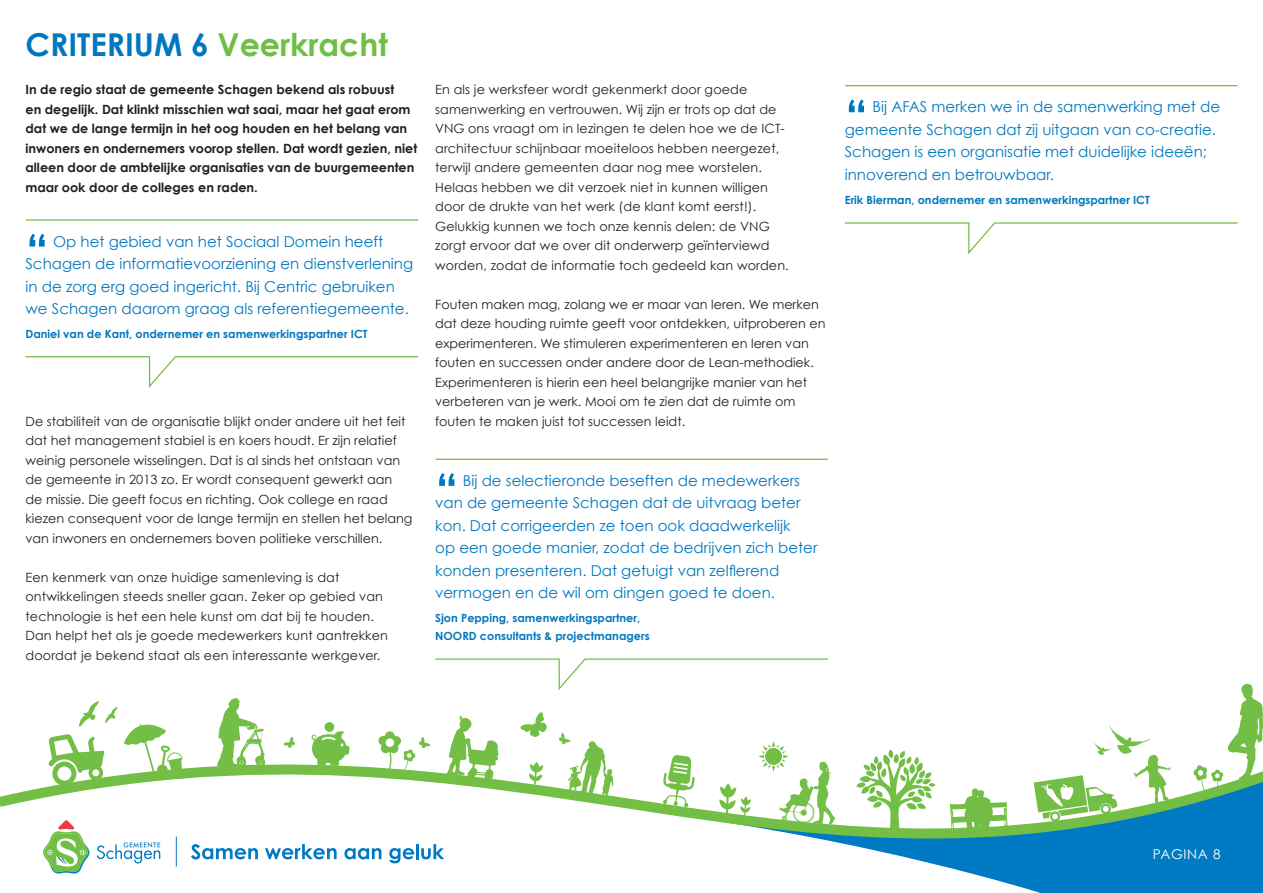
<style>
.page{position:relative;width:1263px;height:893px;background:#fff}
.page>*{position:absolute;margin:0;border:0;box-sizing:border-box;transform-origin:0 0}
.t1{font:700 31.5px "Century Gothic";color:#0078bf}
.t2{font:15px/22.5px "Century Gothic";color:#0078bf}
.t3{font:13.5px "Century Gothic";letter-spacing:.05em;color:#fff}
.Bodycopy{font:12.75px/19.5px "Century Gothic";color:#231f20}
.Bodycopy-2{font:700 12.75px/19.5px "Century Gothic";color:#231f20}
.t4{font:700 11.25px/18px "Century Gothic";color:#0078bf}
.s1{color:#70be44}
</style>
<div class="page">
<svg style="left:0;top:683px;width:1263px;height:210px"></svg>
<svg style="left:1034px;top:725px;width:136px;height:97px"></svg>
<svg style="left:310px;top:722px;width:39px;height:44px"></svg>
<svg style="left:559px;top:733px;width:54px;height:64px"></svg>
<svg style="left:124px;top:722px;width:59px;height:55px"></svg>
<svg style="left:49px;top:734px;width:55px;height:53px"></svg>
<svg style="left:719px;top:783px;width:32px;height:32px"></svg>
<svg style="left:529px;top:762px;width:14px;height:22px"></svg>
<svg style="left:447px;top:716px;width:52px;height:65px"></svg>
<svg style="left:1193px;top:684px;width:70px;height:107px"></svg>
<svg style="left:663px;top:755px;width:32px;height:52px"></svg>
<svg style="left:191px;top:844px;width:67px;height:15px"></svg>
<svg style="left:265px;top:844px;width:72px;height:15px"></svg>
<svg style="left:344px;top:848px;width:37px;height:11px"></svg>
<svg style="left:389px;top:848px;width:25px;height:15px"></svg>
<hr style="left:416px;top:844px;width:3px;height:15px;background:#0079c2">
<svg style="left:421px;top:844px;width:23px;height:15px"></svg>
<svg style="left:176px;top:837px;width:1px;height:29px"></svg>
<svg style="left:97px;top:842px;width:63px;height:21px"></svg>
<svg style="left:43px;top:820px;width:46px;height:53px"></svg>
<svg style="left:29px;top:234px;width:16px;height:13px"></svg>
<svg style="left:439px;top:473px;width:15px;height:13px"></svg>
<svg style="left:849px;top:99px;width:15px;height:13px"></svg>
<svg style="left:25px;top:356px;width:394px;height:32px"></svg>
<svg style="left:434px;top:658px;width:395px;height:34px"></svg>
<svg style="left:844px;top:222px;width:394px;height:32px"></svg>
<hr style="left:26px;top:219px;width:392px;height:2px;background:#70be44">
<hr style="left:436px;top:459px;width:392px;height:1px;background:#70be44">
<hr style="left:845px;top:85px;width:392px;height:1px;background:#70be44">
<p class="t1" style="left:26px;top:24px;width:364px">CRITERIUM 6 <span class="s1">Veerkracht</span></p>
<p class="Bodycopy-2" style="left:26px;top:79px;width:393px">In de regio staat de gemeente Schagen bekend als robuust<br>en degelijk. Dat klinkt misschien wat saai, maar het gaat erom dat we de lange termijn in het oog houden en het belang van inwoners en ondernemers voorop stellen. Dat wordt gezien, niet alleen door de ambtelijke organisaties van de buurgemeenten maar ook door de colleges en raden.</p>
<p class="t2" style="left:26px;top:230px;width:389px;text-indent:28px">Op het gebied van het Sociaal Domein heeft Schagen de informatievoorziening en dienstverlening in de zorg erg goed ingericht. Bij Centric gebruiken we Schagen daarom graag als referentiegemeente.</p>
<p class="t4" style="left:26px;top:325px;width:344px">Daniel van de Kant, ondernemer en samenwerkingspartner ICT</p>
<p class="Bodycopy" style="left:26px;top:411px;width:388px">De stabiliteit van de organisatie blijkt onder andere uit het feit dat het management stabiel is en koers houdt. Er zijn relatief weinig personele wisselingen. Dat is al sinds het ontstaan van de gemeente in 2013 zo. Er wordt consequent gewerkt aan de missie. Die geeft focus en richting. Ook college en raad kiezen consequent voor de lange termijn en stellen het belang van inwoners en ondernemers boven politieke verschillen.</p>
<p class="Bodycopy" style="left:26px;top:567px;width:364px">Een kenmerk van onze huidige samenleving is dat ontwikkelingen steeds sneller gaan. Zeker op gebied van technologie is het een hele kunst om dat bij te houden.<br>Dan helpt het als je goede medewerkers kunt aantrekken doordat je bekend staat als een interessante werkgever.</p>
<p class="Bodycopy" style="left:435px;top:80px;width:355px">En als je werksfeer wordt gekenmerkt door goede samenwerking en vertrouwen. Wij zijn er trots op dat de VNG ons vraagt om in lezingen te delen hoe we de ICT&shy;architectuur schijnbaar moeiteloos hebben neergezet, terwijl andere gemeenten daar nog mee worstelen.<br>Helaas hebben we dit verzoek niet in kunnen willigen door de drukte van het werk (de klant komt eerst!).<br>Gelukkig kunnen we toch onze kennis delen: de VNG zorgt ervoor dat we over dit onderwerp geïnterviewd worden, zodat de informatie toch gedeeld kan worden.</p>
<p class="Bodycopy" style="left:435px;top:294px;width:392px">Fouten maken mag, zolang we er maar van leren. We merken dat deze houding ruimte geeft voor ontdekken, uitproberen en experimenteren. We stimuleren experimenteren en leren van fouten en successen onder andere door de Lean-methodiek.<br>Experimenteren is hierin een heel belangrijke manier van het verbeteren van je werk. Mooi om te zien dat de ruimte om fouten te maken juist tot successen leidt.</p>
<p class="t2" style="left:435px;top:469px;width:384px;text-indent:28px">Bij de selectieronde beseften de medewerkers van de gemeente Schagen dat de uitvraag beter kon. Dat corrigeerden ze toen ook daadwerkelijk<br>op een goede manier, zodat de bedrijven zich beter konden presenteren. Dat getuigt van zelflerend vermogen en de wil om dingen goed te doen.</p>
<p class="t4" style="left:435px;top:609px;width:216px">Sjon Pepping, samenwerkingspartner,<br>NOORD consultants &amp; projectmanagers</p>
<p class="t2" style="left:845px;top:95px;width:377px;text-indent:28px">Bij AFAS merken we in de samenwerking met de gemeente Schagen dat zij uitgaan van co-creatie.<br>Schagen is een organisatie met duidelijke ideeën; innoverend en betrouwbaar.</p>
<p class="t4" style="left:845px;top:190px;width:306px">Erik Bierman, ondernemer en samenwerkingspartner ICT</p>
<p class="t3" style="left:1153px;top:846px;width:69px">PAGINA 8</p>
</div>
